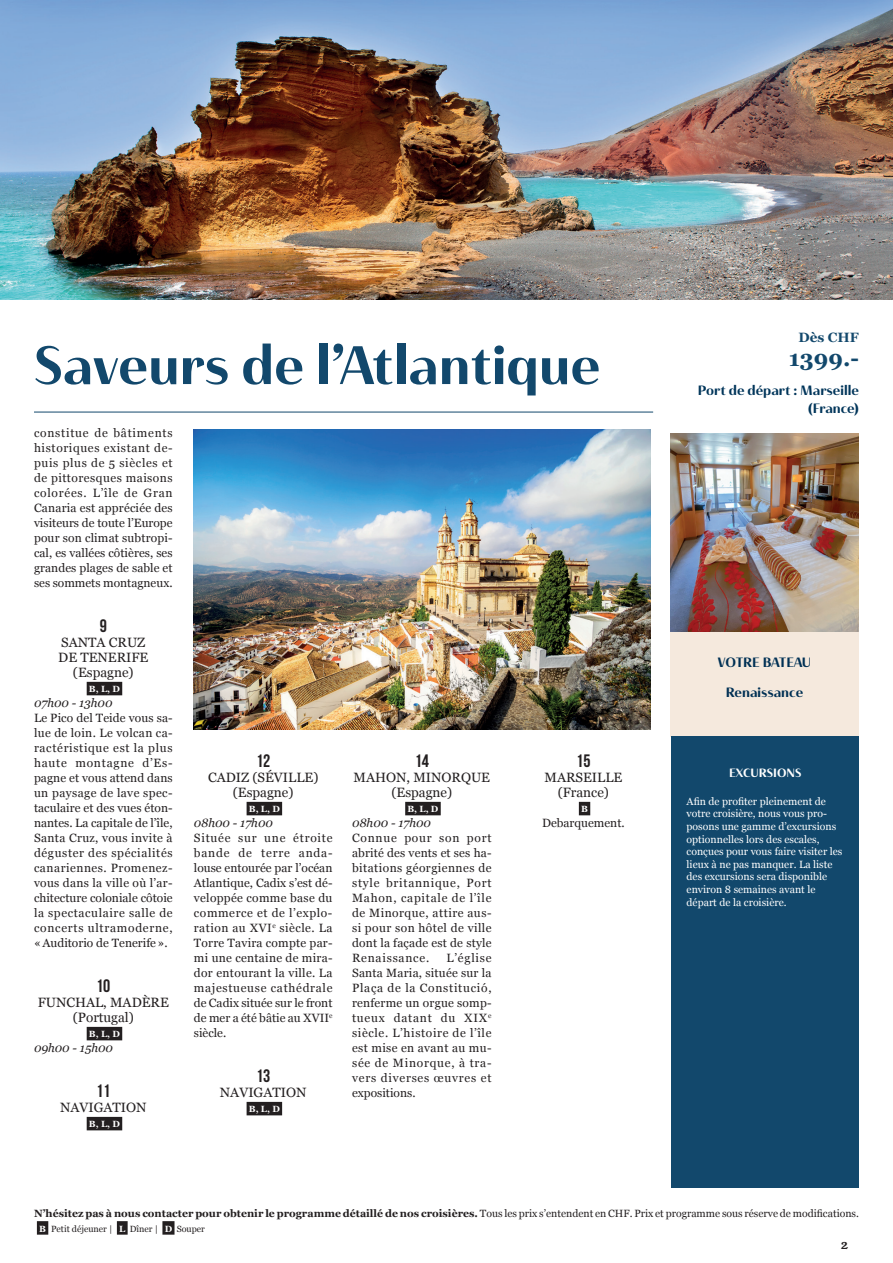
<style>
.page{position:relative;width:893px;height:1263px;background:#fff}
.page>*{position:absolute;margin:0;border:0;box-sizing:border-box;transform-origin:0 0}
.t1{font:54px "Haboro Contrast Nor Bol";color:#12486c}
.t2{font:700 22.5px "Georgia";color:#12486c}
.t3{font:18px "Bebas Neue";color:#231f20}
.t4{font:13.5px/15px "Georgia";color:#231f20;text-align:center}
.t5{font:13.5px/18px "Haboro Contrast Nor Bol";color:#00355a;text-align:right}
.t6{font:13.5px "Haboro Contrast Nor Bol";color:#003054}
.t7{font:700 13.5px "Georgia";color:#12486c}
.t8{font:13.05px "Young Serif";color:#231f20}
.t9{font:12px/15px "Georgia";letter-spacing:.005em;color:#231f20;text-align:justify}
.t10{font:italic 12px "Georgia";color:#231f20}
.t11{font:12px "Haboro Contrast Nor Bol";color:#fff}
.t12{font:10.5px/12.6px "Georgia";color:#fff}
.t13{font:700 10.5px "Georgia";color:#231f20}
.t14{font:700 9px "Georgia";color:#fff}
.t15{font:9px "Georgia";color:#231f20}
.s1{font-weight:400}
.s2{font-weight:700;color:#fff}
</style>
<div class="page">
<hr style="left:34px;top:412px;width:619px;height:1px;background:#12486c">
<div style="left:37px;top:1221px;width:11px;height:14px;background:#231f20"></div>
<div style="left:117px;top:1221px;width:11px;height:14px;background:#231f20"></div>
<div style="left:162px;top:1221px;width:13px;height:14px;background:#231f20"></div>
<img style="left:670px;top:433px;width:189px;height:199px">
<div style="left:670px;top:632px;width:189px;height:104px;background:#f5e9dd"></div>
<div style="left:671px;top:736px;width:188px;height:451px;background:#12486c"></div>
<img style="left:194px;top:429px;width:457px;height:300px">
<div style="left:87px;top:682px;width:35px;height:13px;background:#231f20"></div>
<div style="left:87px;top:1027px;width:35px;height:13px;background:#231f20"></div>
<div style="left:87px;top:1117px;width:35px;height:13px;background:#231f20"></div>
<div style="left:247px;top:802px;width:35px;height:13px;background:#231f20"></div>
<div style="left:247px;top:1102px;width:35px;height:13px;background:#231f20"></div>
<div style="left:405px;top:802px;width:36px;height:13px;background:#231f20"></div>
<div style="left:579px;top:802px;width:11px;height:13px;background:#231f20"></div>
<img style="left:0;top:0;width:893px;height:299px">
<h1 class="t1" style="left:34px;top:332px;width:568px">Saveurs de l’Atlantique</h1>
<p class="t9" style="left:34px;top:424px;width:140px">constitue de bâtiments historiques existant de&shy;puis plus de 5 siècles et de pittoresques maisons colorées. L’île de Gran Canaria est appréciée des visiteurs de toute l’Europe pour son climat subtropi&shy;cal, es vallées côtières, ses grandes plages de sable et ses sommets montagneux.</p>
<h3 class="t3" style="left:100px;top:615px;width:9px">9</h3>
<p class="t4" style="left:58px;top:634px;width:92px">SANTA CRUZ<br>DE TENERIFE (Espagne)</p>
<p class="t14" style="left:89px;top:682px;width:32px">B, L, D</p>
<p class="t10" style="left:34px;top:694px;width:80px">07h00 - 13h00</p>
<p class="t9" style="left:34px;top:709px;width:140px">Le Pico del Teide vous sa&shy;lue de loin. Le volcan ca&shy;ractéristique est la plus haute montagne d’Es&shy;pagne et vous attend dans un paysage de lave spec&shy;taculaire et des vues éton&shy;nantes. La capitale de l’île, Santa Cruz, vous invite à déguster des spécialités canariennes. Promenez&shy;vous dans la ville où l’ar&shy;chitecture coloniale côtoie la spectaculaire salle de concerts ultramoderne, «Auditorio de Tenerife».</p>
<h3 class="t3" style="left:96px;top:975px;width:16px">10</h3>
<p class="t4" style="left:38px;top:994px;width:133px">FUNCHAL, MADÈRE (Portugal)</p>
<p class="t14" style="left:89px;top:1027px;width:32px">B, L, D</p>
<p class="t10" style="left:34px;top:1039px;width:80px">09h00 - 15h00</p>
<h3 class="t3" style="left:96px;top:1080px;width:16px">11</h3>
<p class="t4" style="left:60px;top:1099px;width:88px">NAVIGATION</p>
<p class="t14" style="left:89px;top:1117px;width:32px">B, L, D</p>
<h3 class="t3" style="left:256px;top:750px;width:16px">12</h3>
<p class="t4" style="left:208px;top:769px;width:112px">CADIZ (SÉVILLE) (Espagne)</p>
<p class="t14" style="left:249px;top:802px;width:32px">B, L, D</p>
<p class="t10" style="left:194px;top:814px;width:80px">08h00 - 17h00</p>
<p class="t9" style="left:194px;top:829px;width:140px">Située sur une étroite bande de terre anda&shy;louse entourée par l’océan Atlantique, Cadix s’est dé&shy;veloppée comme base du commerce et de l’explo&shy;ration au XVI<sup>e</sup> siècle. La Torre Tavira compte par&shy;mi une centaine de mira&shy;dor entourant la ville. La majestueuse cathédrale de Cadix située sur le front de mer a été bâtie au XVII<sup>e </sup>siècle.</p>
<h3 class="t3" style="left:256px;top:1065px;width:16px">13</h3>
<p class="t4" style="left:220px;top:1084px;width:88px">NAVIGATION</p>
<p class="t14" style="left:249px;top:1102px;width:32px">B, L, D</p>
<h3 class="t3" style="left:415px;top:750px;width:16px">14</h3>
<p class="t4" style="left:353px;top:769px;width:138px">MAHON, MINORQUE (Espagne)</p>
<p class="t14" style="left:407px;top:802px;width:32px">B, L, D</p>
<p class="t10" style="left:352px;top:814px;width:80px">08h00 - 17h00</p>
<p class="t9" style="left:352px;top:829px;width:141px">Connue pour son port abrité des vents et ses ha&shy;bitations géorgiennes de style britannique, Port Mahon, capitale de l’île de Minorque, attire aus&shy;si pour son hôtel de ville dont la façade est de style Renaissance.</p>
<p class="t9" style="left:352px;top:949px;width:141px;text-indent:94px">L’église Santa Maria, située sur la Plaça de la Constitució, renferme un orgue somp&shy;tueux datant du XIX<sup>e </sup>siècle. L’histoire de l’île est mise en avant au mu&shy;sée de Minorque, à tra&shy;vers diverses œuvres et expositions.</p>
<h3 class="t3" style="left:576px;top:750px;width:16px">15</h3>
<p class="t4" style="left:544px;top:769px;width:79px">MARSEILLE (France)</p>
<p class="t14" style="left:581px;top:802px;width:8px">B</p>
<p class="t9" style="left:542px;top:814px;width:84px">Debarquement.</p>
<p class="t7" style="left:799px;top:327px;width:62px">Dès CHF</p>
<h2 class="t2" style="left:789px;top:341px;width:72px">1399.-</h2>
<p class="t5" style="left:698px;top:381px;width:163px">Port de départ : Marseille (France)</p>
<p class="t6" style="left:718px;top:654px;width:95px">VOTRE BATEAU</p>
<p class="t6" style="left:726px;top:684px;width:79px">Renaissance</p>
<p class="t11" style="left:729px;top:765px;width:74px">EXCURSIONS</p>
<p class="t12" style="left:687px;top:794px;width:157px">Afin de profiter pleinement de votre croisière, nous vous pro&shy;posons une gamme d’excursions optionnelles lors des escales, conçues pour vous faire visiter les lieux à ne pas manquer. La liste des excursions sera disponible environ 8 semaines avant le départ de la croisière.</p>
<p class="t13" style="left:34px;top:1205px;width:826px">N’hésitez pas à nous contacter pour obtenir le programme détaillé de nos croisières. <span class="s1">Tous les prix s’entendent en CHF. Prix et programme sous réserve de modifications.</span></p>
<p class="t15" style="left:39px;top:1222px;width:167px"><span class="s2">B</span> Petit déjeuner | <span class="s2">L</span> Dîner | <span class="s2">D</span> Souper</p>
<p class="t8" style="left:841px;top:1235px;width:8px">2</p>
</div>
